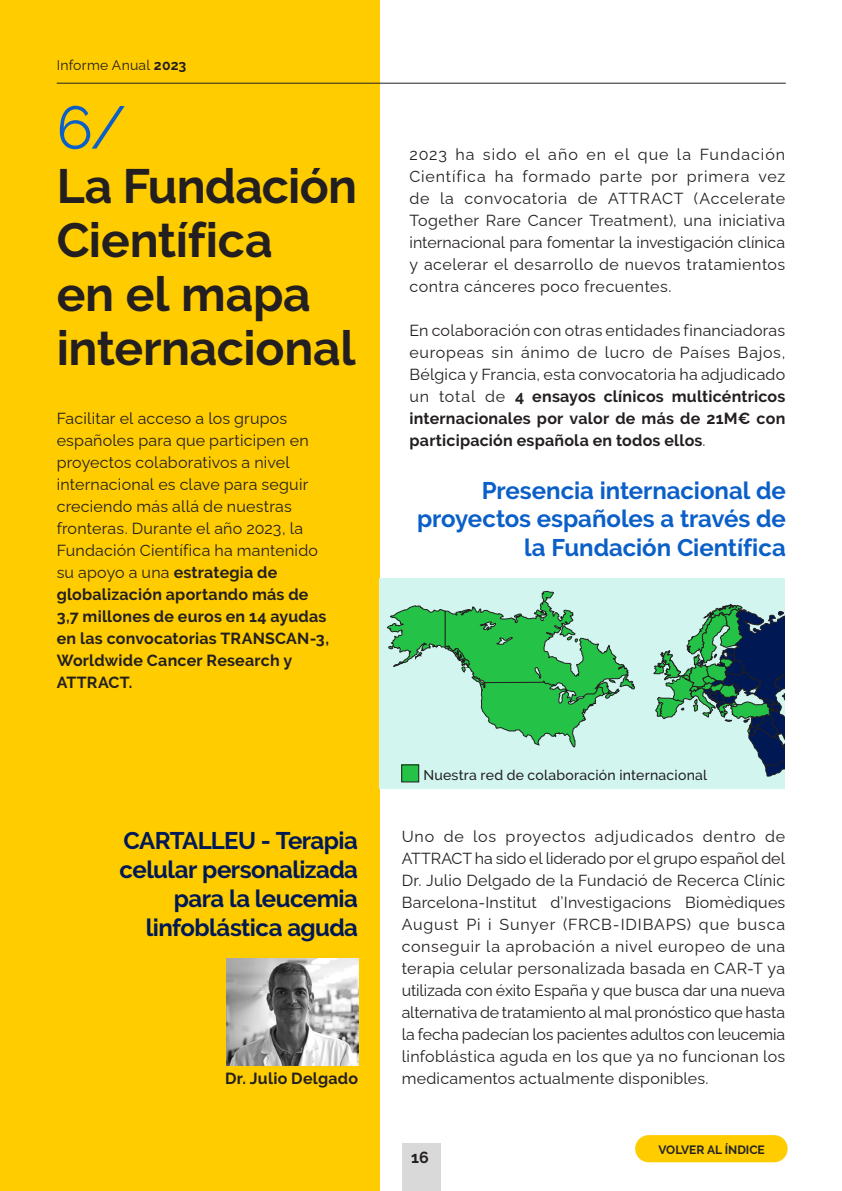
<style>
.page{position:relative;width:842px;height:1191px;background:#fff}
.page>*{position:absolute;margin:0;border:0;box-sizing:border-box;transform-origin:0 0}
.t1{font:60px "Raleway";color:#0a5fc8}
.t2{font:700 48px/54px "Raleway";letter-spacing:-.01em;color:#231f20}
.Bodycopy{font:700 24px/28.8px "Raleway";letter-spacing:-.005em;color:#0a5fc8;text-align:right}
.t3{font:700 24px/28.8px "Raleway";letter-spacing:-.02em;color:#001955}
.Bodycopy-2{font:16px/22px "Raleway";letter-spacing:.015em;color:#231f20;text-align:justify}
.t4{font:700 16px "Raleway";letter-spacing:.015em;color:#231f20}
.Bullets{font:500 14px "Raleway";letter-spacing:.015em;color:#231f20}
.t5{font:14px "Raleway";letter-spacing:.015em;color:#231f20}
.t6{font:700 12px "Raleway";color:#232323}
.s1{font-weight:700}
</style>
<div class="page">
<div style="left:0;top:0;width:380px;height:1191px;background:#fc0"></div>
<img style="left:227px;top:958px;width:131px;height:107px">
<div style="left:380px;top:578px;width:462px;height:210px;background:#d2f5f0"></div>
<svg style="left:387px;top:591px;width:248px;height:156px"></svg>
<svg style="left:654px;top:603px;width:131px;height:173px"></svg>
<div style="left:785px;top:575px;width:57px;height:223px;background:#fff"></div>
<div style="left:402px;top:765px;width:17px;height:17px;background:#24c347"></div>
<div style="left:401px;top:764px;width:18px;height:18px;border:1px solid #231f20"></div>
<div style="left:402px;top:1143px;width:38px;height:48px;background:#d9d9d9"></div>
<hr style="left:57px;top:83px;width:729px;height:1px;background:#231f20">
<div style="left:635px;top:1135px;width:153px;height:27px;background:#fc0;border-radius:14px"></div>
<p class="t5" style="left:57px;top:54px;width:131px">Informe Anual <span class="s1">2023</span></p>
<p class="t1" style="left:57px;top:80px;width:71px">6/</p>
<p class="t2" style="left:57px;top:159px;width:302px">La Fundación<br>Científica<br>en el mapa internacional</p>
<p class="Bodycopy-2" style="left:57px;top:406px;width:274px;text-align:left">Facilitar el acceso a los grupos españoles para que participen en proyectos colaborativos a nivel internacional es clave para seguir creciendo más allá de nuestras fronteras. Durante el año 2023, la<br>Fundación Científica ha mantenido su apoyo a una <span class="s1">estrategia de globalización aportando más de<br>3,7 millones de euros en 14 ayudas en las convocatorias TRANSCAN-3,<br>Worldwide Cancer Research y<br>ATTRACT.</span></p>
<p class="t3" style="left:120px;top:826px;width:240px">CARTALLEU - Terapia celular personalizada</p>
<p class="t3" style="left:146px;top:884px;width:214px;text-align:right">para la leucemia linfoblástica aguda</p>
<p class="t4" style="left:225px;top:1069px;width:134px">Dr. Julio Delgado</p>
<p class="Bodycopy-2" style="left:409px;top:142px;width:377px">2023 ha sido el año en el que la Fundación Científica ha formado parte por primera vez de la convocatoria de ATTRACT (Accelerate Together Rare Cancer Treatment), una iniciativa internacional para fomentar la investigación clínica y acelerar el desarrollo de nuevos tratamientos contra cánceres poco frecuentes.</p>
<p class="Bodycopy-2" style="left:409px;top:318px;width:377px">En colaboración con otras entidades financiadoras europeas sin ánimo de lucro de Países Bajos, Bélgica y Francia, esta convocatoria ha adjudicado un total de <span class="s1">4 ensayos clínicos multicéntricos internacionales por valor de más de 21M€ con participación española en todos ellos</span>.</p>
<p class="Bodycopy" style="left:417px;top:476px;width:370px">Presencia internacional de proyectos españoles a través de la Fundación Científica</p>
<p class="Bullets" style="left:423px;top:767px;width:285px">Nuestra red de colaboración internacional</p>
<p class="Bodycopy-2" style="left:402px;top:824px;width:385px">Uno de los proyectos adjudicados dentro de ATTRACT ha sido el liderado por el grupo español del Dr. Julio Delgado de la Fundació de Recerca Clínic Barcelona-Institut d’Investigacions Biomèdiques August Pi i Sunyer (FRCB-IDIBAPS) que busca conseguir la aprobación a nivel europeo de una terapia celular personalizada basada en CAR-T ya utilizada con éxito España y que busca dar una nueva alternativa de tratamiento al mal pronóstico que hasta la fecha padecían los pacientes adultos con leucemia linfoblástica aguda en los que ya no funcionan los medicamentos actualmente disponibles.</p>
<p class="t4" style="left:411px;top:1147px;width:19px">16</p>
<p class="t6" style="left:658px;top:1142px;width:108px">VOLVER AL ÍNDICE</p>
</div>
